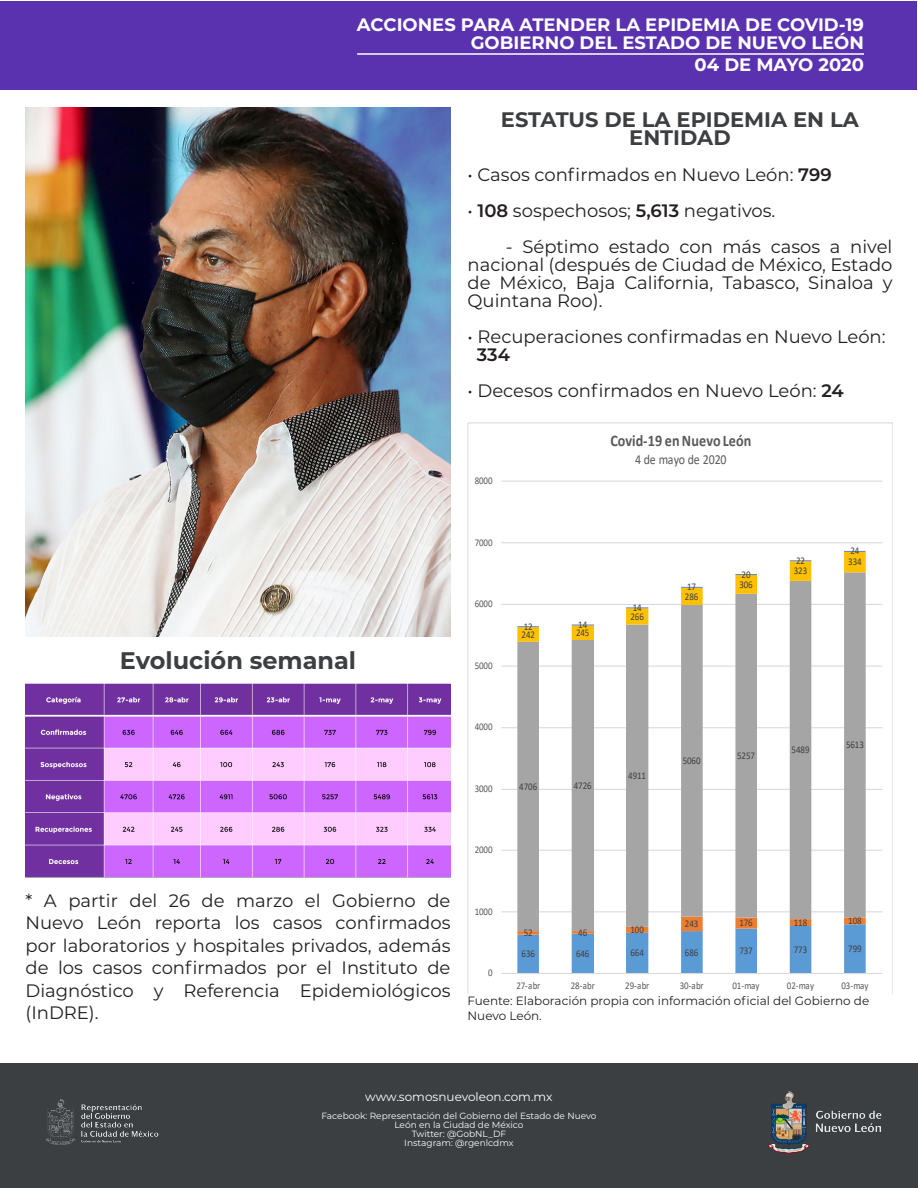
<style>
.page{position:relative;width:918px;height:1188px;background:#fff}
.page>*{position:absolute;margin:0;border:0;box-sizing:border-box;transform-origin:0 0}
.Titulo{font:700 24px "Montserrat";color:#3c3f42}
.Titulo-2{font:700 21px/18px "Montserrat";color:#3c3f42;text-align:center}
.Titulo-3{font:18px/18px "Montserrat";color:#231f20;text-align:justify}
.Párrafo{font:18px/22.5px "Montserrat";color:#231f20;text-align:justify}
.t1{font:700 18px/18px "Montserrat";color:#fff;text-align:right}
.t2{font:700 16.2px "Calibri";color:#595959;scale:.87 1}
.t3{font:13.65px "Calibri";letter-spacing:-.01em;color:#595959;scale:.87 1}
.Pie{font:12px/14.4px "Montserrat";color:#231f20}
.t4{font:12px "Montserrat";color:#fff}
.t5{font:10.2px "Calibri";letter-spacing:-.005em;color:#404040;scale:.87 1}
.t6{font:10.2px "Calibri";letter-spacing:-.005em;color:#595959;scale:.87 1}
.t7{font:9px/9px "Montserrat";color:#fff;text-align:center}
.s1{font-weight:600}
</style>
<div class="page">
<div style="left:0;top:1064px;width:918px;height:124px;background:#3c3f42"></div>
<img style="left:768px;top:1091px;width:114px;height:63px">
<div style="left:1px;top:1px;width:916px;height:88px;background:#5a32b0"></div>
<img style="left:45px;top:1099px;width:114px;height:46px">
<hr style="left:357px;top:53px;width:507px;height:2px;background:#fff">
<img style="left:26px;top:107px;width:424px;height:530px">
<img style="left:26px;top:683px;width:424px;height:195px">
<svg style="left:468px;top:423px;width:424px;height:571px"></svg>
<p class="t1" style="left:357px;top:15px;width:509px">ACCIONES PARA ATENDER LA EPIDEMIA DE COVID-19<br>GOBIERNO DEL ESTADO DE NUEVO LEÓN</p>
<p class="t1" style="left:695px;top:55px;width:171px">04 DE MAYO 2020</p>
<p class="Titulo-2" style="left:501px;top:110px;width:360px">ESTATUS DE LA EPIDEMIA EN LA<br>ENTIDAD</p>
<p class="Titulo-3" style="left:468px;top:165px;width:366px">• Casos confirmados en Nuevo León: <span class="s1">799</span></p>
<p class="Titulo-3" style="left:468px;top:201px;width:309px">• <span class="s1">108</span> sospechosos; <span class="s1">5,613</span> negativos.</p>
<p class="Titulo-3" style="left:468px;top:237px;width:427px;text-indent:38px">- Séptimo estado con más casos a nivel nacional (después de Ciudad de México, Estado de México, Baja California, Tabasco, Sinaloa y Quintana Roo).</p>
<p class="Titulo-3" style="left:477px;top:327px;width:410px;text-indent:-9px">• Recuperaciones confirmadas en Nuevo León:<br><span class="s1">334</span></p>
<p class="Titulo-3" style="left:468px;top:381px;width:378px">• Decesos confirmados en Nuevo León: <span class="s1">24</span></p>
<p class="Titulo" style="left:120px;top:643px;width:238px">Evolución semanal</p>
<p class="t6" style="left:475px;top:474px;width:22px">8000</p>
<p class="t6" style="left:475px;top:535px;width:22px">7000</p>
<p class="t6" style="left:475px;top:597px;width:22px">6000</p>
<p class="t6" style="left:475px;top:658px;width:22px">5000</p>
<p class="t6" style="left:475px;top:720px;width:22px">4000</p>
<p class="t6" style="left:475px;top:781px;width:22px">3000</p>
<p class="t2" style="left:610px;top:430px;width:163px">Covid-19 en Nuevo León</p>
<p class="t3" style="left:635px;top:450px;width:107px">4 de mayo de 2020</p>
<p class="t5" style="left:524px;top:619px;width:12px">12</p>
<p class="t5" style="left:578px;top:618px;width:12px">14</p>
<p class="t5" style="left:522px;top:627px;width:17px">242</p>
<p class="t5" style="left:576px;top:626px;width:17px">245</p>
<p class="t5" style="left:633px;top:600px;width:12px">14</p>
<p class="t5" style="left:630px;top:609px;width:17px">266</p>
<p class="t5" style="left:687px;top:580px;width:12px">17</p>
<p class="t5" style="left:685px;top:589px;width:17px">286</p>
<p class="t5" style="left:742px;top:567px;width:12px">20</p>
<p class="t5" style="left:739px;top:577px;width:17px">306</p>
<p class="t5" style="left:519px;top:779px;width:22px">4706</p>
<p class="t5" style="left:574px;top:778px;width:22px">4726</p>
<p class="t5" style="left:628px;top:768px;width:22px">4911</p>
<p class="t5" style="left:683px;top:754px;width:22px">5060</p>
<p class="t5" style="left:737px;top:748px;width:22px">5257</p>
<p class="t5" style="left:796px;top:553px;width:12px">22</p>
<p class="t5" style="left:794px;top:564px;width:17px">323</p>
<p class="t5" style="left:792px;top:743px;width:22px">5489</p>
<p class="t5" style="left:851px;top:544px;width:12px">24</p>
<p class="t5" style="left:848px;top:555px;width:17px">334</p>
<p class="t5" style="left:846px;top:738px;width:22px">5613</p>
<p class="Párrafo" style="left:26px;top:888px;width:427px">* A partir del 26 de marzo el Gobierno de Nuevo León reporta los casos confirmados por laboratorios y hospitales privados, además de los casos confirmados por el Instituto de Diagnóstico y Referencia Epidemiológicos (InDRE).</p>
<p class="t6" style="left:475px;top:843px;width:22px">2000</p>
<p class="t6" style="left:475px;top:904px;width:22px">1000</p>
<p class="t6" style="left:488px;top:966px;width:7px">0</p>
<p class="t5" style="left:524px;top:926px;width:12px">52</p>
<p class="t5" style="left:578px;top:925px;width:12px">46</p>
<p class="t5" style="left:630px;top:922px;width:17px">100</p>
<p class="t5" style="left:685px;top:917px;width:17px">243</p>
<p class="t5" style="left:739px;top:916px;width:17px">176</p>
<p class="t5" style="left:794px;top:915px;width:17px">118</p>
<p class="t5" style="left:848px;top:914px;width:17px">108</p>
<p class="t5" style="left:522px;top:947px;width:17px">636</p>
<p class="t5" style="left:576px;top:946px;width:17px">646</p>
<p class="t5" style="left:630px;top:946px;width:17px">664</p>
<p class="t5" style="left:685px;top:945px;width:17px">686</p>
<p class="t5" style="left:739px;top:944px;width:17px">737</p>
<p class="t5" style="left:794px;top:942px;width:17px">773</p>
<p class="t5" style="left:848px;top:942px;width:17px">799</p>
<p class="t6" style="left:516px;top:979px;width:29px">27-abr</p>
<p class="t6" style="left:571px;top:979px;width:29px">28-abr</p>
<p class="t6" style="left:625px;top:979px;width:29px">29-abr</p>
<p class="t6" style="left:680px;top:979px;width:29px">30-abr</p>
<p class="t6" style="left:733px;top:979px;width:33px">01-may</p>
<p class="t6" style="left:787px;top:979px;width:33px">02-may</p>
<p class="t6" style="left:841px;top:979px;width:33px">03-may</p>
<p class="Pie" style="left:468px;top:993px;width:403px">Fuente: Elaboración propia con información oficial del Gobierno de<br>Nuevo León.</p>
<p class="t4" style="left:365px;top:1089px;width:189px">www.somosnuevoleon.com.mx</p>
<p class="t7" style="left:321px;top:1111px;width:277px">Facebook: Representación del Gobierno del Estado de Nuevo<br>León en la Ciudad de México<br>Twitter: @GobNL_DF<br>Instagram: @rgenlcdmx</p>
</div>
